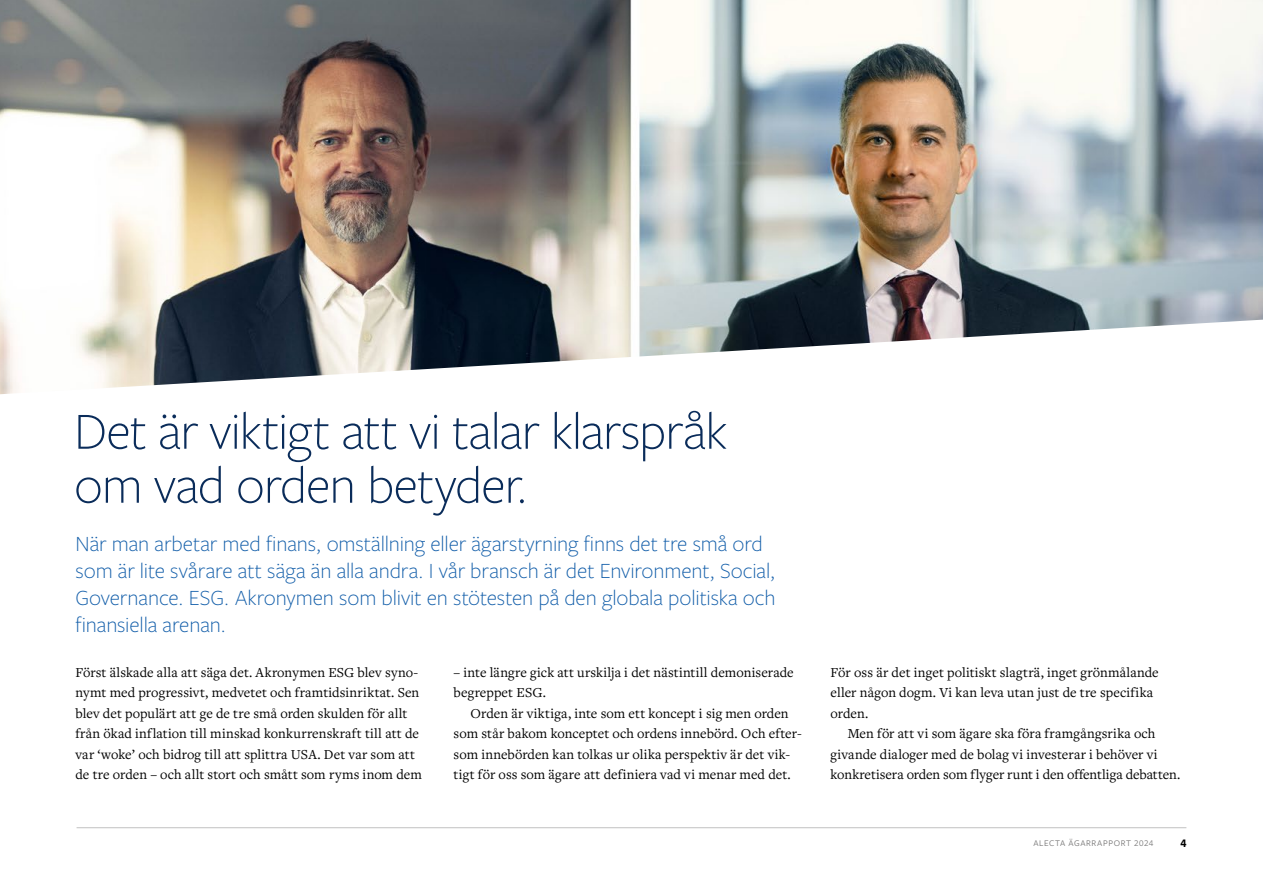
<style>
.page{position:relative;width:1263px;height:893px;background:#fff}
.page>*{position:absolute;margin:0;border:0;box-sizing:border-box;transform-origin:0 0}
.t1{font:300 54px/54px "Freight Sans Pro";letter-spacing:-.02em;color:#0a2c5a}
.t2{font:300 22.5px/27px "Freight Sans Pro";letter-spacing:-.005em;color:#115da9}
.t3{font:14.25px/20.4px "Freight Text Pro";letter-spacing:.005em;color:#000}
.t4{font:700 12px "Freight Sans Pro";color:#000}
.t5{font:9px "Freight Sans Pro";letter-spacing:.07em;color:#706f6f}
</style>
<div class="page">
<hr style="left:77px;top:827px;width:1109px;height:1px;background:#000">
<img style="left:0;top:0;width:1263px;height:394px">
<h1 class="t1" style="left:74px;top:402px;width:655px">Det är viktigt att vi talar klarspråk om vad orden betyder.</h1>
<p class="t2" style="left:75px;top:530px;width:702px">När man arbetar med finans, omställning eller ägarstyrning finns det tre små ord som är lite svårare att säga än alla andra. I vår bransch är det Environment, Social, Governance. ESG. Akronymen som blivit en stötesten på den globala politiska och finansiella arenan.</p>
<p class="t3" style="left:75px;top:662px;width:348px">Först älskade alla att säga det. Akronymen ESG blev syno&shy;nymt med progressivt, medvetet och framtidsinriktat. Sen blev det populärt att ge de tre små orden skulden för allt från ökad inflation till minskad konkurrenskraft till att de var ‘woke’ och bidrog till att splittra USA. Det var som att de tre orden – och allt stort och smått som ryms inom dem</p>
<p class="t3" style="left:454px;top:662px;width:342px">– inte längre gick att urskilja i det nästintill demoniserade begreppet ESG.</p>
<p class="t3" style="left:454px;top:702px;width:350px;text-indent:17px">Orden är viktiga, inte som ett koncept i sig men orden som står bakom konceptet och ordens innebörd. Och efter&shy;som innebörden kan tolkas ur olika perspektiv är det vik&shy;tigt för oss som ägare att definiera vad vi menar med det.</p>
<p class="t3" style="left:831px;top:662px;width:330px">För oss är det inget politiskt slagträ, inget grönmålande eller någon dogm. Vi kan leva utan just de tre specifika orden.</p>
<p class="t3" style="left:831px;top:723px;width:351px;text-indent:17px">Men för att vi som ägare ska föra framgångsrika och givande dialoger med de bolag vi investerar i behöver vi konkretisera orden som flyger runt i den offentliga debatten.</p>
<p class="t5" style="left:1033px;top:837px;width:122px">ALECTA ÄGARRAPPORT 2024</p>
<p class="t4" style="left:1180px;top:835px;width:7px">4</p>
</div>
